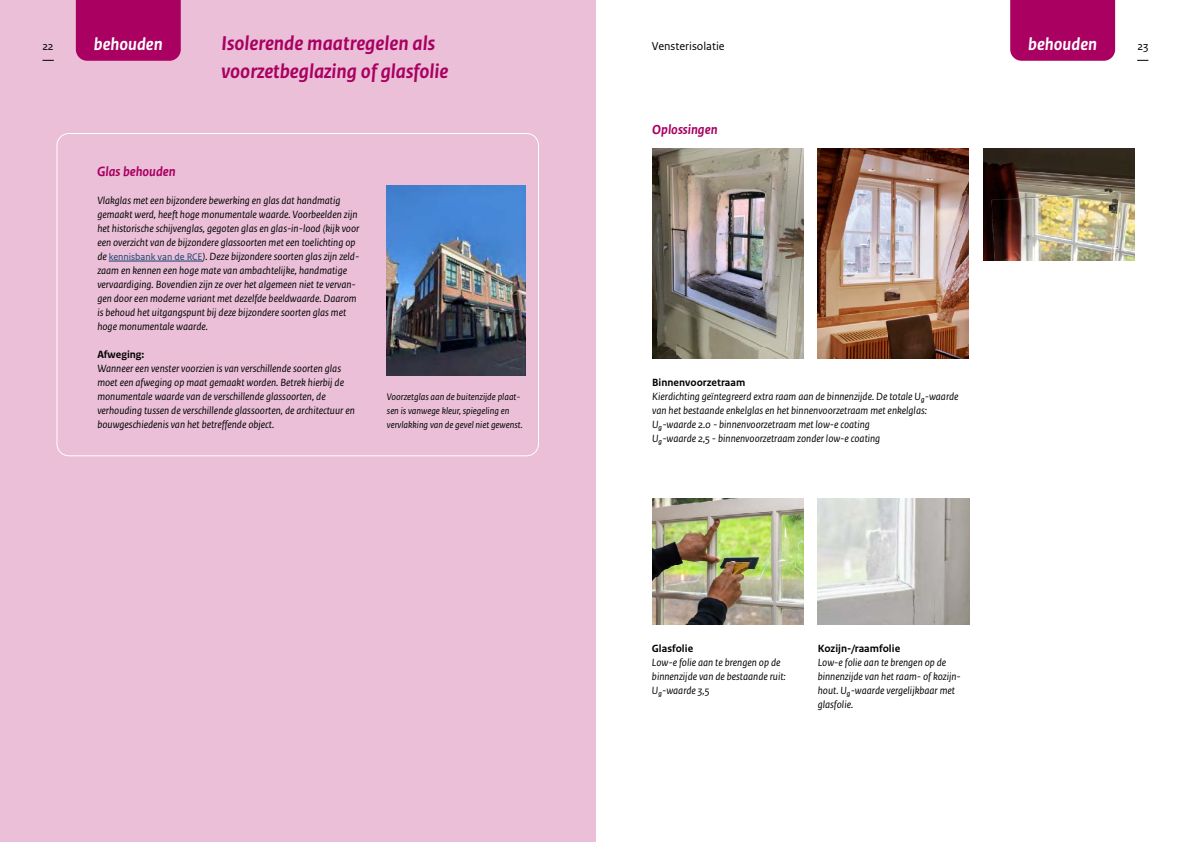
<style>
.page{position:relative;width:1191px;height:842px;background:#fff}
.page>*{position:absolute;margin:0;border:0;box-sizing:border-box;transform-origin:0 0}
.Kop_sans_hele_document{font:italic 700 21px "Rijksoverheid Sans Text";color:#a90061}
.t1{font:italic 700 18.2px "Rijksoverheid Sans Text";color:#fff}
.Kop_cursief_uitvoeringspagina_s{font:italic 700 14px "Rijksoverheid Sans Text TT";color:#a90061}
.t2{font:12px "Rijksoverheid Sans Text";color:#000}
.Plat_cursief_uitvoeringspagina_s{font:italic 11px/14px "Rijksoverheid Sans Text";color:#000}
.t3{font:700 11px "Rijksoverheid Sans Text";color:#000}
.t4{font:italic 10px/14px "Rijksoverheid Sans Text";color:#000}
.s1{font-style:normal;font-size:10px;color:#154273}
</style>
<div class="page">
<div style="left:0;top:0;width:595px;height:842px;background:#eabfd7"></div>
<hr style="left:109px;top:261px;width:93px;height:1px;background:#154273">
<img style="left:387px;top:186px;width:138px;height:189px">
<img style="left:652px;top:148px;width:151px;height:211px">
<img style="left:817px;top:149px;width:152px;height:210px">
<img style="left:983px;top:148px;width:151px;height:113px">
<img style="left:652px;top:498px;width:151px;height:127px">
<img style="left:817px;top:498px;width:152px;height:127px">
<div style="left:1010px;top:0;width:105px;height:61px;background:#a90061"></div>
<div style="left:76px;top:0;width:105px;height:61px;background:#a90061"></div>
<p class="Kop_sans_hele_document" style="left:221px;top:31px;width:215px">Isolerende maatregelen als</p>
<p class="t2" style="left:652px;top:39px;width:74px">Vensterisolatie</p>
<p class="t2" style="left:1137px;top:39px;width:12px">23</p>
<p class="Kop_sans_hele_document" style="left:221px;top:59px;width:228px">voorzetbeglazing of glasfolie</p>
<p class="t2" style="left:42px;top:39px;width:13px">22</p>
<p class="t1" style="left:94px;top:34px;width:70px">behouden</p>
<h2 class="t1" style="left:1028px;top:34px;width:70px">behouden</h2>
<h2 class="Kop_cursief_uitvoeringspagina_s" style="left:97px;top:164px;width:80px">Glas behouden</h2>
<p class="Plat_cursief_uitvoeringspagina_s" style="left:97px;top:194px;width:263px">Vlakglas met een bijzondere bewerking en glas dat handmatig gemaakt werd, heeft hoge monumentale waarde. Voorbeelden zijn het historische schijvenglas, gegoten glas en glas-in-lood (kijk voor een overzicht van de bijzondere glassoorten met een toelichting op de <span class="s1">kennisbank van de RCE</span>). Deze bijzondere soorten glas zijn zeld&shy;zaam en kennen een hoge mate van ambachtelijke, handmatige vervaardiging. Bovendien zijn ze over het algemeen niet te vervan&shy;gen door een moderne variant met dezelfde beeldwaarde. Daarom is behoud het uitgangspunt bij deze bijzondere soorten glas met hoge monumentale waarde.</p>
<h3 class="t3" style="left:97px;top:348px;width:49px">Afweging:</h3>
<p class="Plat_cursief_uitvoeringspagina_s" style="left:97px;top:362px;width:248px">Wanneer een venster voorzien is van verschillende soorten glas moet een afweging op maat gemaakt worden. Betrek hierbij de monumentale waarde van de verschillende glassoorten, de</p>
<p class="Plat_cursief_uitvoeringspagina_s" style="left:97px;top:404px;width:259px">verhouding tussen de verschillende glassoorten, de architectuur en bouwgeschiedenis van het betreffende object.</p>
<p class="t4" style="left:387px;top:390px;width:137px">Voorzetglas aan de buitenzijde plaat&shy;sen is vanwege kleur, spiegeling en vervlakking van de gevel niet gewenst.</p>
<h2 class="Kop_cursief_uitvoeringspagina_s" style="left:652px;top:122px;width:67px">Oplossingen</h2>
<h3 class="t3" style="left:652px;top:376px;width:94px">Binnenvoorzetraam</h3>
<p class="Plat_cursief_uitvoeringspagina_s" style="left:652px;top:390px;width:308px">Kierdichting geïntegreerd extra raam aan de binnenzijde. De totale Ug-waarde van het bestaande enkelglas en het binnenvoorzetraam met enkelglas:</p>
<p class="Plat_cursief_uitvoeringspagina_s" style="left:652px;top:418px;width:219px">Ug-waarde 2.0 - binnenvoorzetraam met low-e coating</p>
<p class="Plat_cursief_uitvoeringspagina_s" style="left:652px;top:432px;width:230px">Ug-waarde 2,5 - binnenvoorzetraam zonder low-e coating</p>
<h3 class="t3" style="left:652px;top:642px;width:43px">Glasfolie</h3>
<p class="Plat_cursief_uitvoeringspagina_s" style="left:652px;top:656px;width:135px">Low-e folie aan te brengen op de binnenzijde van de bestaande ruit:<br>Ug-waarde 3,5</p>
<h3 class="t3" style="left:817px;top:642px;width:84px">Kozijn-/raamfolie</h3>
<p class="Plat_cursief_uitvoeringspagina_s" style="left:817px;top:656px;width:144px">Low-e folie aan te brengen op de binnenzijde van het raam- of kozijn&shy;hout. Ug-waarde vergelijkbaar met glasfolie.</p>
</div>
